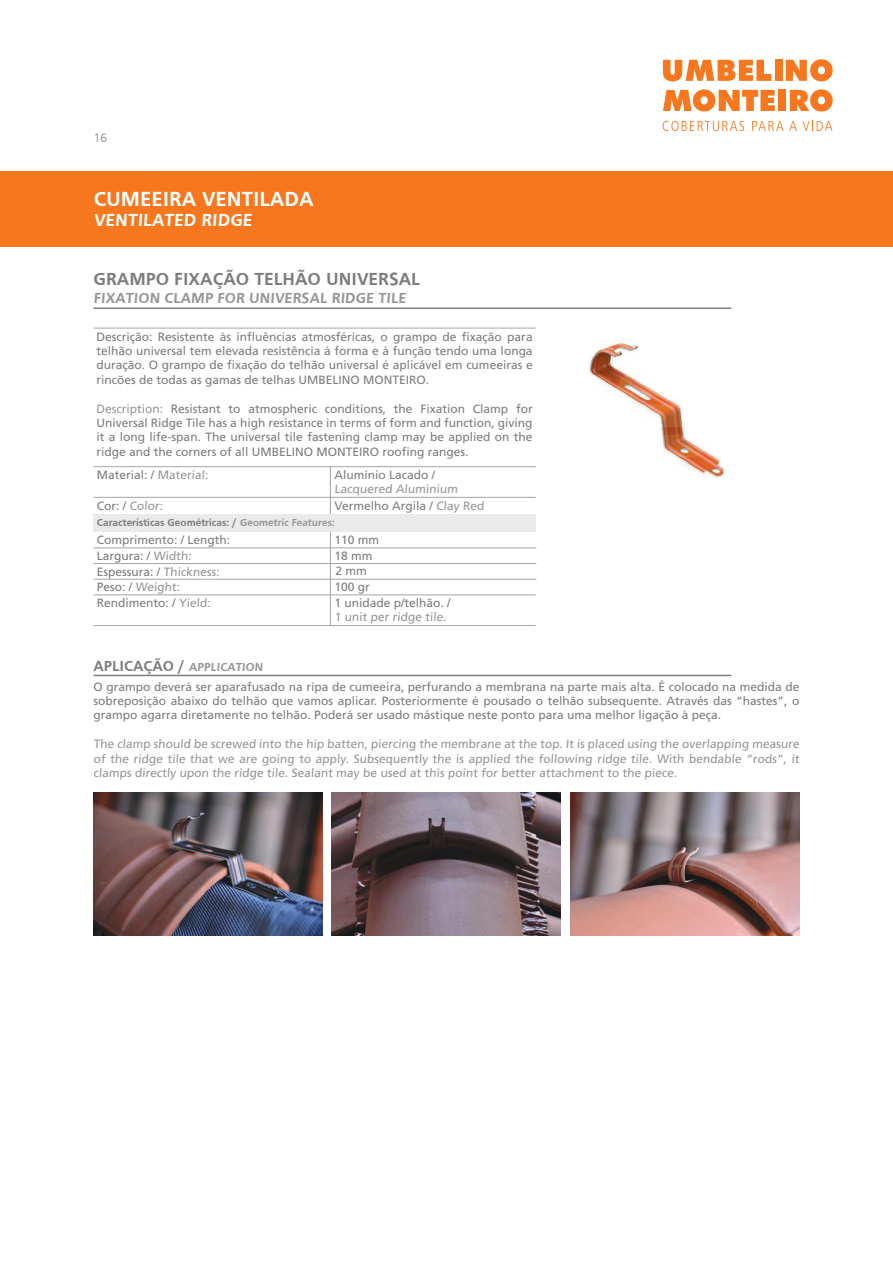
<style>
.page{position:relative;width:893px;height:1263px;background:#fff}
.page>*{position:absolute;margin:0;border:0;box-sizing:border-box;transform-origin:0 0}
.t1{font:700 21px "Frutiger";color:#fff}
.t2{font:700 18px "Frutiger";color:#7d7c7e}
.t3{font:700 18px "Frutiger";color:#fff}
.t4{font:700 15px "Frutiger";color:#969698}
.t5{font:12px/14.4px "Frutiger";color:#7d7c7e}
.t6{font:12px/14.4px "Frutiger";color:#969698;text-align:justify}
.t7{font:300 12px "Frutiger";color:#7d7c7e}
.t8{font:700 10.5px "Frutiger";color:#7d7c7e}
.s1{color:#969698}
.s2{color:#7d7c7e}
.s3{font-weight:700;font-size:15px}
.s4{font-weight:700;color:#969698}
</style>
<div class="page">
<div style="left:0;top:171px;width:893px;height:76px;background:#f7771f"></div>
<svg style="left:663px;top:60px;width:108px;height:21px"></svg>
<div style="left:775px;top:60px;width:7px;height:21px;background:#f7771f"></div>
<svg style="left:786px;top:59px;width:47px;height:22px"></svg>
<svg style="left:663px;top:89px;width:112px;height:23px"></svg>
<div style="left:778px;top:90px;width:8px;height:21px;background:#f7771f"></div>
<svg style="left:790px;top:89px;width:43px;height:23px"></svg>
<svg style="left:663px;top:121px;width:81px;height:10px"></svg>
<svg style="left:752px;top:121px;width:80px;height:10px"></svg>
<hr style="left:94px;top:675px;width:637px;height:1px;background:#7d7c7e">
<img style="left:94px;top:792px;width:229px;height:143px">
<img style="left:570px;top:792px;width:229px;height:143px">
<img style="left:331px;top:792px;width:229px;height:143px">
<hr style="left:94px;top:307px;width:637px;height:2px;background:#7d7c7e">
<img style="left:588px;top:340px;width:138px;height:138px">
<hr style="left:94px;top:328px;width:442px;height:1px;background:#aaaaac">
<div style="left:94px;top:514px;width:442px;height:18px;background:#ebeaea"></div>
<hr style="left:330px;top:467px;width:1px;height:47px;background:#aaaaac">
<hr style="left:330px;top:532px;width:1px;height:94px;background:#aaaaac">
<hr style="left:94px;top:497px;width:442px;height:1px;background:#aaaaac">
<hr style="left:94px;top:547px;width:442px;height:1px;background:#aaaaac">
<hr style="left:94px;top:563px;width:442px;height:1px;background:#aaaaac">
<hr style="left:94px;top:594px;width:442px;height:1px;background:#aaaaac">
<hr style="left:94px;top:579px;width:442px;height:1px;background:#aaaaac">
<hr style="left:94px;top:466px;width:442px;height:1px;background:#aaaaac">
<hr style="left:94px;top:625px;width:442px;height:1px;background:#aaaaac">
<p class="t7" style="left:94px;top:131px;width:15px">16</p>
<h1 class="t1" style="left:94px;top:186px;width:221px">CUMEEIRA VENTILADA</h1>
<h2 class="t3" style="left:94px;top:210px;width:161px">VENTILATED RIDGE</h2>
<h2 class="t2" style="left:94px;top:268px;width:328px">GRAMPO FIXAÇÃO TELHÃO UNIVERSAL</h2>
<p class="t4" style="left:94px;top:289px;width:315px">FIXATION CLAMP FOR UNIVERSAL RIDGE TILE</p>
<p class="t5" style="left:96px;top:329px;width:438px;text-align:justify">Descrição: Resistente às influências atmosféricas, o grampo de fixação para telhão universal tem elevada resistência à forma e à função tendo uma longa duração. O grampo de fixação do telhão universal é aplicável em cumeeiras e rincões de todas as gamas de telhas UMBELINO MONTEIRO.</p>
<p class="t5" style="left:96px;top:401px;width:438px;text-align:justify"><span class="s1">Description:</span> Resistant to atmospheric conditions, the Fixation Clamp for Universal Ridge Tile has a high resistance in terms of form and function, giving it a long life-span. The universal tile fastening clamp may be applied on the ridge and the corners of all UMBELINO MONTEIRO roofing ranges.</p>
<p class="t5" style="left:97px;top:467px;width:114px">Material: / <span class="s1">Material:</span></p>
<p class="t5" style="left:335px;top:467px;width:102px">Alumínio Lacado /</p>
<p class="t6" style="left:335px;top:481px;width:152px;line-height:16.2px">Lacquered Aluminium<br><span class="s2">Vermelho Argila /</span> Clay Red</p>
<p class="t5" style="left:335px;top:531px;width:46px;line-height:16.2px">110 mm<br>18 mm</p>
<p class="t5" style="left:335px;top:580px;width:37px">100 gr</p>
<p class="t6" style="left:97px;top:498px;width:68px"><span class="s2">Cor: /</span> Color:</p>
<p class="t8" style="left:97px;top:517px;width:240px">Características Geométricas: / <span class="s1">Geometric Features:</span></p>
<p class="t5" style="left:97px;top:531px;width:135px;line-height:16.2px">Comprimento: / Length:<br>Largura: / <span class="s1">Width:</span></p>
<p class="t6" style="left:97px;top:580px;width:85px"><span class="s2">Peso: /</span> Weight:</p>
<p class="t5" style="left:336px;top:564px;width:33px">2 mm</p>
<p class="t5" style="left:97px;top:564px;width:125px">Espessura: / <span class="s1">Thickness:</span></p>
<p class="t5" style="left:97px;top:595px;width:116px">Rendimento: / <span class="s1">Yield:</span></p>
<p class="t5" style="left:335px;top:595px;width:118px">1 unidade p/telhão. /</p>
<p class="t6" style="left:335px;top:610px;width:115px">1 unit per ridge tile.</p>
<p class="t5" style="left:94px;top:657px;width:707px;line-height:19.8px"><span class="s3">APLICAÇÃO /</span> <span class="s4">APPLICATION<br></span>O grampo deverá ser aparafusado na ripa de cumeeira, perfurando a membrana na parte mais alta. É colocado na medida de</p>
<p class="t5" style="left:94px;top:694px;width:707px">sobreposição abaixo do telhão que vamos aplicar. Posteriormente é pousado o telhão subsequente. Através das “hastes”, o grampo agarra diretamente no telhão. Poderá ser usado mástique neste ponto para uma melhor ligação à peça.</p>
<p class="t6" style="left:94px;top:737px;width:708px">The clamp should be screwed into the hip batten, piercing the membrane at the top. It is placed using the overlapping measure of the ridge tile that we are going to apply. Subsequently the is applied the following ridge tile. With bendable “rods”, it clamps directly upon the ridge tile. Sealant may be used at this point for better attachment to the piece.</p>
</div>
